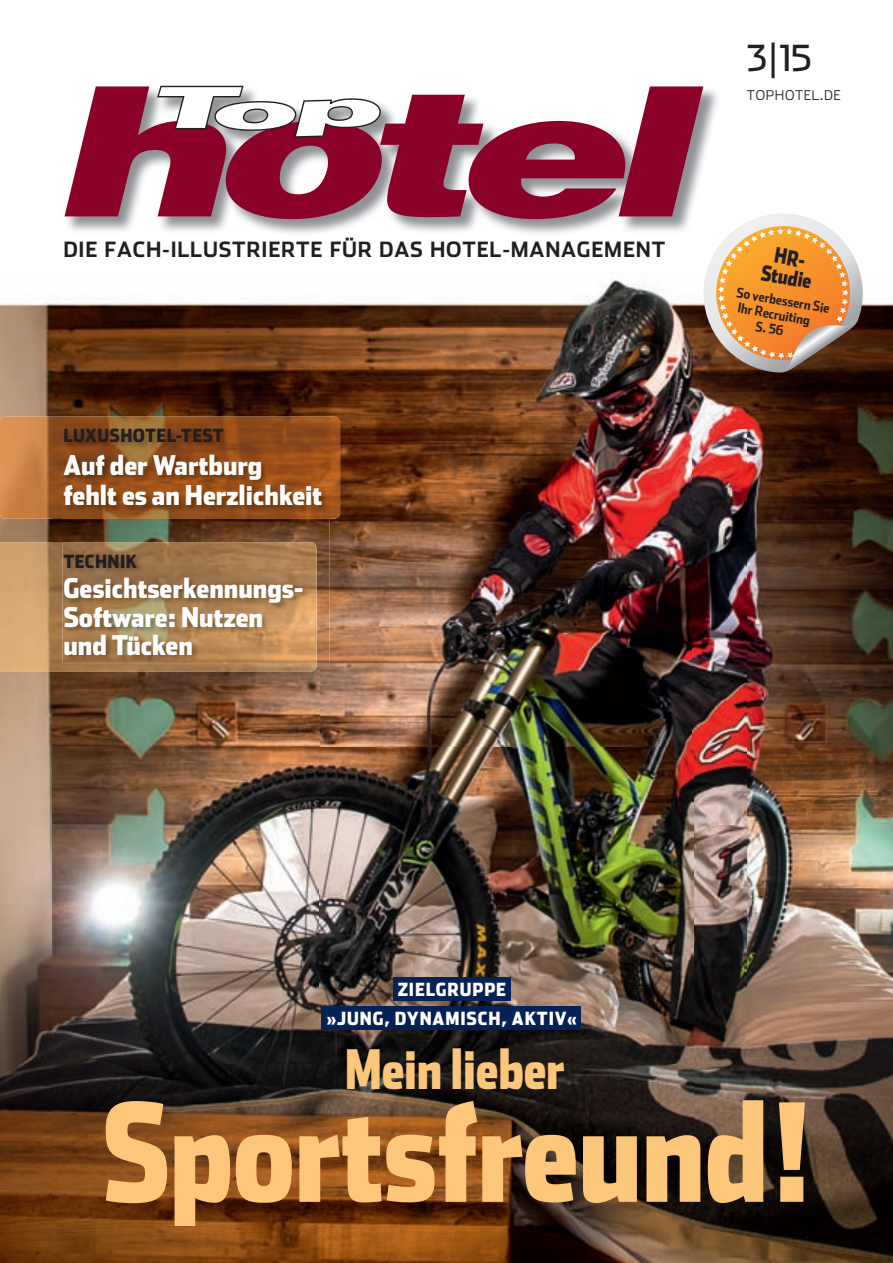
<style>
.page{position:relative;width:893px;height:1263px;background:#fff}
.page>*{position:absolute;margin:0;border:0;box-sizing:border-box;transform-origin:0 0}
.t1{font:900 135px "Stainless Cond";letter-spacing:-.005em;color:#fdc77b;scale:.88 1}
.t2{font:900 54px "Stainless Cond";letter-spacing:-.005em;color:#fdc77b;scale:.88 1}
.t3{font:36px "Stainless";color:#231f20}
.t4{font:900 27px/28.5px "Stainless Cond";color:#fff}
.t5{font:700 21px "Stainless";letter-spacing:.04em;color:#231f20}
.t6{font:900 21px/19.5px "Stainless Cond";color:#231f20;text-align:center;scale:.88 1}
.t7{font:900 18px/28.5px "Stainless Cond";letter-spacing:.05em;color:#fff;text-align:center}
.t8{font:900 18px "Stainless Cond";letter-spacing:.02em;color:#231f20}
.t9{font:700 13.5px "Stainless Cond";color:#231f20}
.t10{font:300 13.5px "Stainless";letter-spacing:.05em;color:#231f20}
</style>
<div class="page">
<img style="left:0;top:296px;width:745px;height:134px">
<img style="left:745px;top:303px;width:147px;height:959px">
<img style="left:0;top:518px;width:52px;height:744px">
<img style="left:319px;top:430px;width:373px;height:634px">
<img style="left:692px;top:430px;width:54px;height:832px">
<img style="left:52px;top:518px;width:10px;height:24px">
<img style="left:52px;top:663px;width:267px;height:401px">
<img style="left:52px;top:1064px;width:641px;height:198px">
<img style="left:0;top:416px;width:340px;height:102px">
<img style="left:0;top:542px;width:316px;height:129px">
<div style="left:392px;top:977px;width:118px;height:23px;background:#062155"></div>
<div style="left:321px;top:1006px;width:259px;height:23px;background:#062155"></div>
<svg style="left:680px;top:380px;width:158px;height:15px;background:#2c130b"></svg>
<svg style="left:64px;top:86px;width:804px;height:286px"></svg>
<img style="left:62px;top:427px;width:267px;height:236px">
<img style="left:62px;top:542px;width:254px;height:121px">
<h3 class="t3" style="left:746px;top:36px;width:66px">3|15</h3>
<p class="t5" style="left:63px;top:237px;width:603px">DIE FACH-ILLUSTRIERTE FÜR DAS HOTEL-MANAGEMENT</p>
<p class="t8" style="left:63px;top:425px;width:162px">LUXUSHOTEL-TEST</p>
<p class="t4" style="left:63px;top:449px;width:260px;line-height:30px">Auf der Wartburg fehlt es an Herzlichkeit</p>
<p class="t8" style="left:63px;top:550px;width:76px">TECHNIK</p>
<p class="t4" style="left:63px;top:573px;width:241px">Gesichtserkennungs-<br>Software: Nutzen und Tücken</p>
<p class="t10" style="left:746px;top:87px;width:95px">TOPHOTEL.DE</p>
<p class="t6" style="left:766px;top:243px;width:59px;rotate:10deg">HR-<br>Studie</p>
<p class="t9" style="left:738px;top:284px;width:96px;rotate:10deg">So verbessern Sie</p>
<p class="t9" style="left:739px;top:299px;width:74px;rotate:10deg">Ihr Recruiting</p>
<p class="t9" style="left:756px;top:318px;width:30px;rotate:10deg">S. 56</p>
<p class="t7" style="left:326px;top:974px;width:253px">ZIELGRUPPE<br>»JUNG, DYNAMISCH, AKTIV«</p>
<h2 class="t2" style="left:344px;top:1036px;width:252px">Mein lieber</h2>
<h1 class="t1" style="left:102px;top:1069px;width:808px">Sportsfreund!</h1>
</div>
